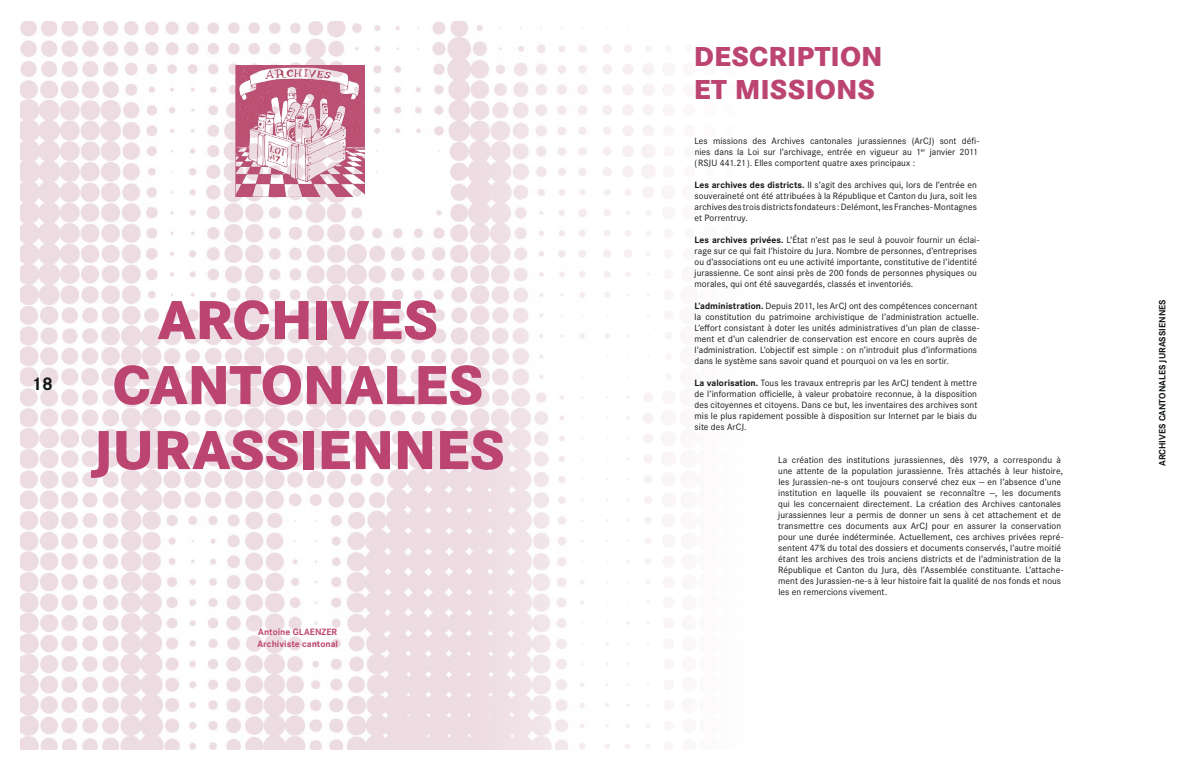
<style>
.page{position:relative;width:1191px;height:760px;background:#fff}
.page>*{position:absolute;margin:0;border:0;box-sizing:border-box;transform-origin:0 0}
.t1{font:800 57px/65px "Corporate S";letter-spacing:-.01em;color:#bc4470;text-align:center}
.t2{font:800 28.5px/33px "Corporate S";letter-spacing:.005em;color:#bc4470}
.t3{font:700 19px "Corporate S";color:#121617}
.t4{font:9.5px/11px "Corporate S";letter-spacing:.005em;color:#121617}
.t5{font:700 9.5px/12px "Corporate S";letter-spacing:.005em;color:#bc4470}
.t6{font:700 9.5px "Corporate S";color:#121617}
.s1{font-weight:700}
</style>
<div class="page">
<img style="left:20px;top:21px;width:568px;height:728px">
<img style="left:234px;top:65px;width:130px;height:131px">
<h3 class="t3" style="left:31px;top:373px;width:23px">18</h3>
<h2 class="t2" style="left:694px;top:41px;width:190px">DESCRIPTION<br>ET MISSIONS</h2>
<p class="t4" style="left:694px;top:135px;width:286px">Les missions des Archives cantonales jurassiennes (ArCJ) sont défi&shy;nies dans la Loi sur l’archivage, entrée en vigueur au 1<sup>er</sup> janvier 2011 ( RSJU 441.21 ). Elles comportent quatre axes principaux :</p>
<p class="t4" style="left:694px;top:179px;width:284px;text-align:justify"><span class="s1">Les archives des districts.</span> Il s’agit des archives qui, lors de l’entrée en souveraineté ont été attribuées à la République et Canton du Jura, soit les archives des trois districts fondateurs : Delémont, les Franches- Montagnes et Porrentruy.</p>
<p class="t4" style="left:694px;top:234px;width:286px"><span class="s1">Les archives privées.</span> L’État n’est pas le seul à pouvoir fournir un éclai&shy;rage sur ce qui fait l’histoire du Jura. Nombre de personnes, d’entreprises ou d’associations ont eu une activité importante, constitutive de l’identité jurassienne. Ce sont ainsi près de 200 fonds de personnes physiques ou morales, qui ont été sauvegardés, classés et inventoriés.</p>
<p class="t4" style="left:694px;top:300px;width:286px"><span class="s1">L’administration.</span> Depuis 2011, les ArCJ ont des compétences concernant la constitution du patrimoine archivistique de l’administration actuelle.<br>L’effort consistant à doter les unités administratives d’un plan de classe&shy;ment et d’un calendrier de conservation est encore en cours auprès de l’administration. L’objectif est simple : on n’introduit plus d’informations dans le système sans savoir quand et pourquoi on va les en sortir.</p>
<p class="t4" style="left:694px;top:377px;width:284px;text-align:justify"><span class="s1">La valorisation.</span> Tous les travaux entrepris par les ArCJ tendent à mettre de l’information officielle, à valeur probatoire reconnue, à la disposition des citoyennes et citoyens. Dans ce but, les inventaires des archives sont mis le plus rapidement possible à disposition sur Internet par le biais du site des ArCJ.</p>
<h1 class="t1" style="left:91px;top:289px;width:415px">ARCHIVES<br>CANTONALES<br>JURASSIENNES</h1>
<p class="t6" style="left:1156px;top:466px;width:168px;rotate:-90deg">ARCHIVES CANTONALES JURASSIENNES</p>
<p class="t4" style="left:778px;top:454px;width:287px">La création des institutions jurassiennes, dès 1979, a correspondu à une attente de la population jurassienne. Très attachés à leur histoire, les Jurassien-ne-s ont toujours conservé chez eux — en l’absence d’une institution en laquelle ils pouvaient se reconnaître —, les documents qui les concernaient directement. La création des Archives cantonales jurassiennes leur a permis de donner un sens à cet attachement et de transmettre ces documents aux ArCJ pour en assurer la conservation pour une durée indéterminée. Actuellement, ces archives privées repré&shy;sentent 47% du total des dossiers et documents conservés, l’autre moitié étant les archives des trois anciens districts et de l’administration de la République et Canton du Jura, dès l’Assemblée constituante. L’attache&shy;ment des Jurassien-ne-s à leur histoire fait la qualité de nos fonds et nous les en remercions vivement.</p>
<p class="t5" style="left:257px;top:626px;width:82px">Antoine GLAENZER<br>Archiviste cantonal</p>
</div>
